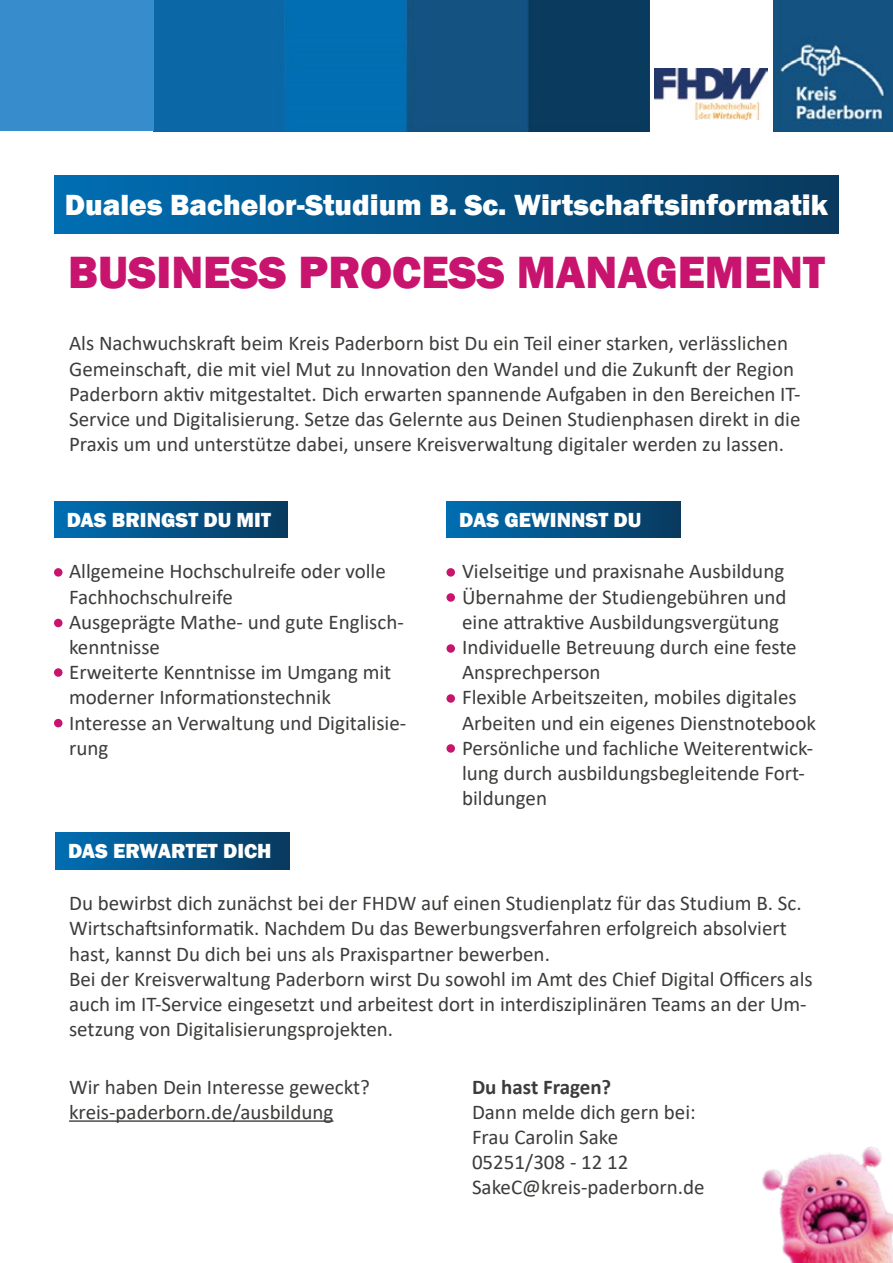
<style>
.page{position:relative;width:893px;height:1263px;background:#fff}
.page>*{position:absolute;margin:0;border:0;box-sizing:border-box;transform-origin:0 0}
.t1{font:800 46.5px "Franklin Gothic";color:#c8146e}
.t2{font:800 30px "Franklin Gothic";color:#fff}
.t3{font:21px/25.2px "Calibri";color:#3c3c3b}
.t4{font:800 21px "Franklin Gothic";color:#fff}
.t5{font:700 21px "Calibri";color:#3c3c3b}
</style>
<div class="page">
<img style="left:153px;top:0;width:740px;height:131px">
<img style="left:762px;top:1146px;width:131px;height:117px">
<div style="left:54px;top:176px;width:785px;height:57px;background:linear-gradient(to right,#006eb3,#09395e)"></div>
<div style="left:54px;top:501px;width:234px;height:36px;background:linear-gradient(to right,#006eb3,#093a5e)"></div>
<div style="left:446px;top:501px;width:234px;height:36px;background:linear-gradient(to right,#006eb3,#093a5e)"></div>
<div style="left:55px;top:833px;width:234px;height:36px;background:linear-gradient(to right,#006eb3,#093a5e)"></div>
<hr style="left:69px;top:1120px;width:264px;height:2px;background:#3c3c3b">
<div style="left:54px;top:568px;width:9px;height:9px;background:#c8146e;border-radius:50%"></div>
<div style="left:54px;top:619px;width:9px;height:8px;background:#c8146e;border-radius:50%"></div>
<div style="left:54px;top:668px;width:9px;height:9px;background:#c8146e;border-radius:50%"></div>
<div style="left:54px;top:719px;width:9px;height:8px;background:#c8146e;border-radius:50%"></div>
<div style="left:446px;top:568px;width:9px;height:9px;background:#c8146e;border-radius:50%"></div>
<div style="left:446px;top:593px;width:9px;height:9px;background:#c8146e;border-radius:50%"></div>
<div style="left:446px;top:644px;width:9px;height:9px;background:#c8146e;border-radius:50%"></div>
<div style="left:446px;top:694px;width:9px;height:9px;background:#c8146e;border-radius:50%"></div>
<div style="left:446px;top:744px;width:9px;height:9px;background:#c8146e;border-radius:50%"></div>
<div style="left:0;top:1px;width:153px;height:130px;background:#378ccc"></div>
<div style="left:650px;top:0;width:123px;height:132px;background:#fff"></div>
<img style="left:654px;top:68px;width:114px;height:51px">
<h2 class="t2" style="left:65px;top:185px;width:765px">Duales Bachelor-Studium B. Sc. Wirtschaftsinformatik</h2>
<h1 class="t1" style="left:68px;top:242px;width:758px">BUSINESS PROCESS MANAGEMENT</h1>
<p class="t3" style="left:69px;top:330px;width:733px">Als Nachwuchskraft beim Kreis Paderborn bist Du ein Teil einer starken, verlässlichen Gemeinschaft, die mit viel Mut zu Innovation den Wandel und die Zukunft der Region Paderborn aktiv mitgestaltet. Dich erwarten spannende Aufgaben in den Bereichen IT-Service und Digitalisierung. Setze das Gelernte aus Deinen Studienphasen direkt in die Praxis um und unterstütze dabei, unsere Kreisverwaltung digitaler werden zu lassen.</p>
<p class="t4" style="left:67px;top:506px;width:206px">DAS BRINGST DU MIT</p>
<p class="t4" style="left:459px;top:506px;width:184px">DAS GEWINNST DU</p>
<p class="t3" style="left:69px;top:558px;width:339px">Allgemeine Hochschulreife oder volle<br>Fachhochschulreife<br>Ausgeprägte Mathe- und gute Englisch&shy;kenntnisse<br>Erweiterte Kenntnisse im Umgang mit moderner Informationstechnik<br>Interesse an Verwaltung und Digitalisie&shy;rung</p>
<p class="t3" style="left:462px;top:558px;width:355px">Vielseitige und praxisnahe Ausbildung Übernahme der Studiengebühren und eine attraktive Ausbildungsvergütung Individuelle Betreuung durch eine feste Ansprechperson<br>Flexible Arbeitszeiten, mobiles digitales Arbeiten und ein eigenes Dienstnotebook Persönliche und fachliche Weiterentwick&shy;lung durch ausbildungsbegleitende Fort&shy;bildungen</p>
<p class="t4" style="left:68px;top:838px;width:205px">DAS ERWARTET DICH</p>
<p class="t3" style="left:69px;top:890px;width:745px">Du bewirbst dich zunächst bei der FHDW auf einen Studienplatz für das Studium B. Sc.<br>Wirtschaftsinformatik. Nachdem Du das Bewerbungsverfahren erfolgreich absolviert hast, kannst Du dich bei uns als Praxispartner bewerben.<br>Bei der Kreisverwaltung Paderborn wirst Du sowohl im Amt des Chief Digital Officers als auch im IT-Service eingesetzt und arbeitest dort in interdisziplinären Teams an der Um&shy;setzung von Digitalisierungsprojekten.</p>
<p class="t3" style="left:69px;top:1073px;width:302px">Wir haben Dein Interesse geweckt? kreis-paderborn.de/ausbildung</p>
<p class="t5" style="left:472px;top:1072px;width:141px">Du hast Fragen?</p>
<p class="t3" style="left:472px;top:1098px;width:234px">Dann melde dich gern bei:<br>Frau Carolin Sake<br>05251/308 - 12 12<br>SakeC@kreis-paderborn.de</p>
</div>
